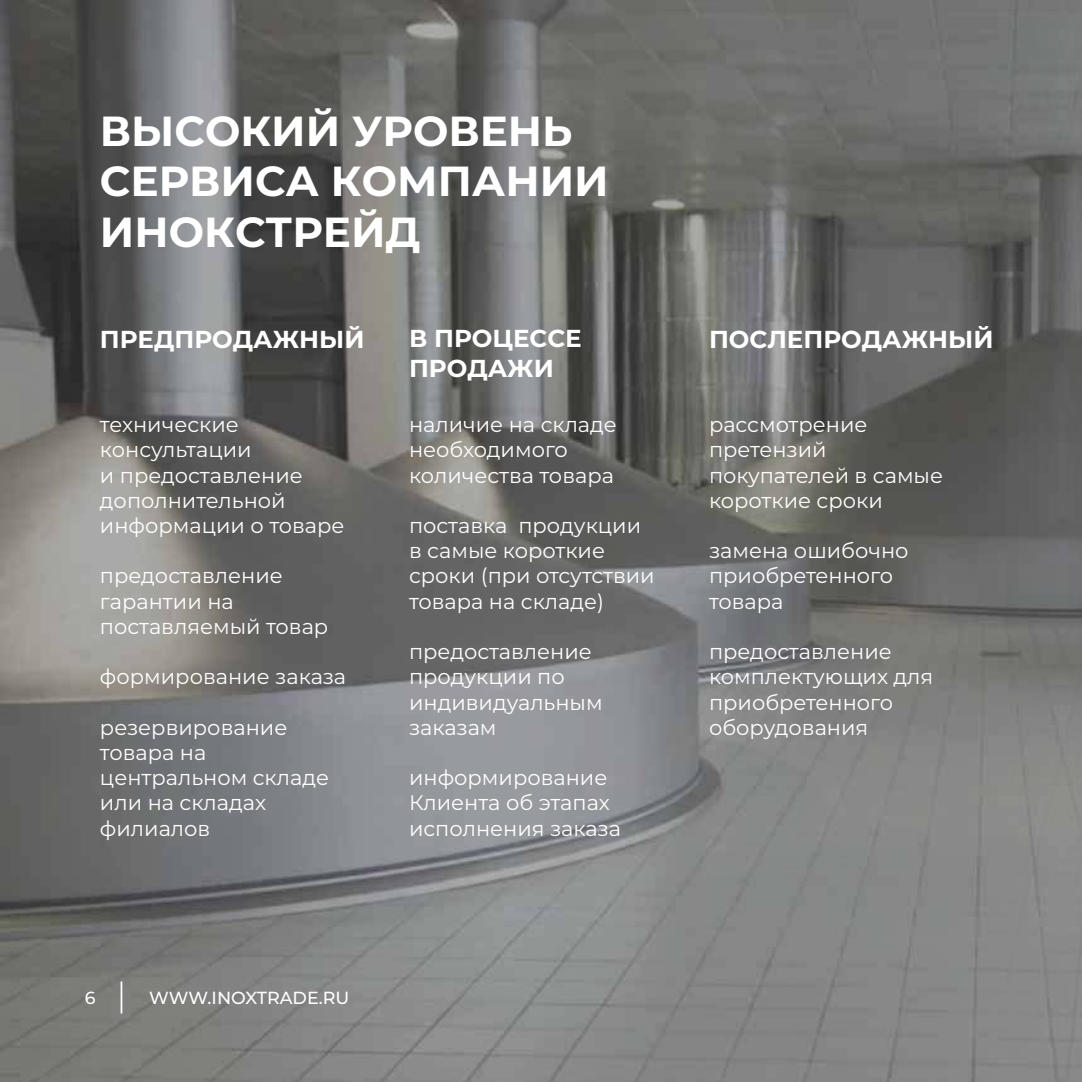
<style>
.page{position:relative;width:1082px;height:1082px;background:#fff}
.page>*{position:absolute;margin:0;border:0;box-sizing:border-box;transform-origin:0 0}
.t1{font:700 42px/50.4px "Montserrat";color:#fff}
.t2{font:700 24.5px/29.4px "Montserrat";color:#fff}
.t3{font:21px/25.2px "Montserrat";color:#fff}
.t4{font:500 17.5px "Montserrat";color:#fff}
</style>
<div class="page">
<img style="left:0;top:0;width:1006px;height:1081px">
<img style="left:1006px;top:0;width:75px;height:1081px">
<hr style="left:121px;top:981px;width:1px;height:32px;background:#fff">
<h1 class="t1" style="left:100px;top:106px;width:510px">ВЫСОКИЙ УРОВЕНЬ<br>СЕРВИСА КОМПАНИИ<br>ИНОКСТРЕЙД</h1>
<p class="t2" style="left:100px;top:325px;width:266px">ПРЕДПРОДАЖНЫЙ</p>
<p class="t2" style="left:409px;top:324px;width:174px">В ПРОЦЕССЕ<br>ПРОДАЖИ</p>
<p class="t2" style="left:709px;top:325px;width:286px">ПОСЛЕПРОДАЖНЫЙ</p>
<p class="t3" style="left:100px;top:412px;width:246px">технические консультации<br>и предоставление дополнительной информации о товаре</p>
<p class="t3" style="left:100px;top:563px;width:230px">предоставление гарантии на поставляемый товар</p>
<p class="t3" style="left:100px;top:664px;width:248px">формирование заказа</p>
<p class="t3" style="left:100px;top:715px;width:230px">резервирование товара на центральном складе или на складах филиалов</p>
<p class="t4" style="left:85px;top:988px;width:12px">6</p>
<p class="t4" style="left:149px;top:988px;width:202px">WWW.INOXTRADE.RU</p>
<p class="t3" style="left:409px;top:412px;width:209px">наличие на складе необходимого количества товара</p>
<p class="t3" style="left:409px;top:513px;width:247px">поставка продукции в самые короткие сроки (при отсутствии товара на складе)</p>
<p class="t3" style="left:409px;top:639px;width:195px">предоставление продукции по индивидуальным заказам</p>
<p class="t3" style="left:409px;top:765px;width:213px">информирование<br>Клиента об этапах исполнения заказа</p>
<p class="t3" style="left:709px;top:412px;width:235px">рассмотрение претензий покупателей в самые короткие сроки</p>
<p class="t3" style="left:709px;top:538px;width:201px">замена ошибочно приобретенного товара</p>
<p class="t3" style="left:709px;top:639px;width:226px">предоставление комплектующих для приобретенного оборудования</p>
</div>
